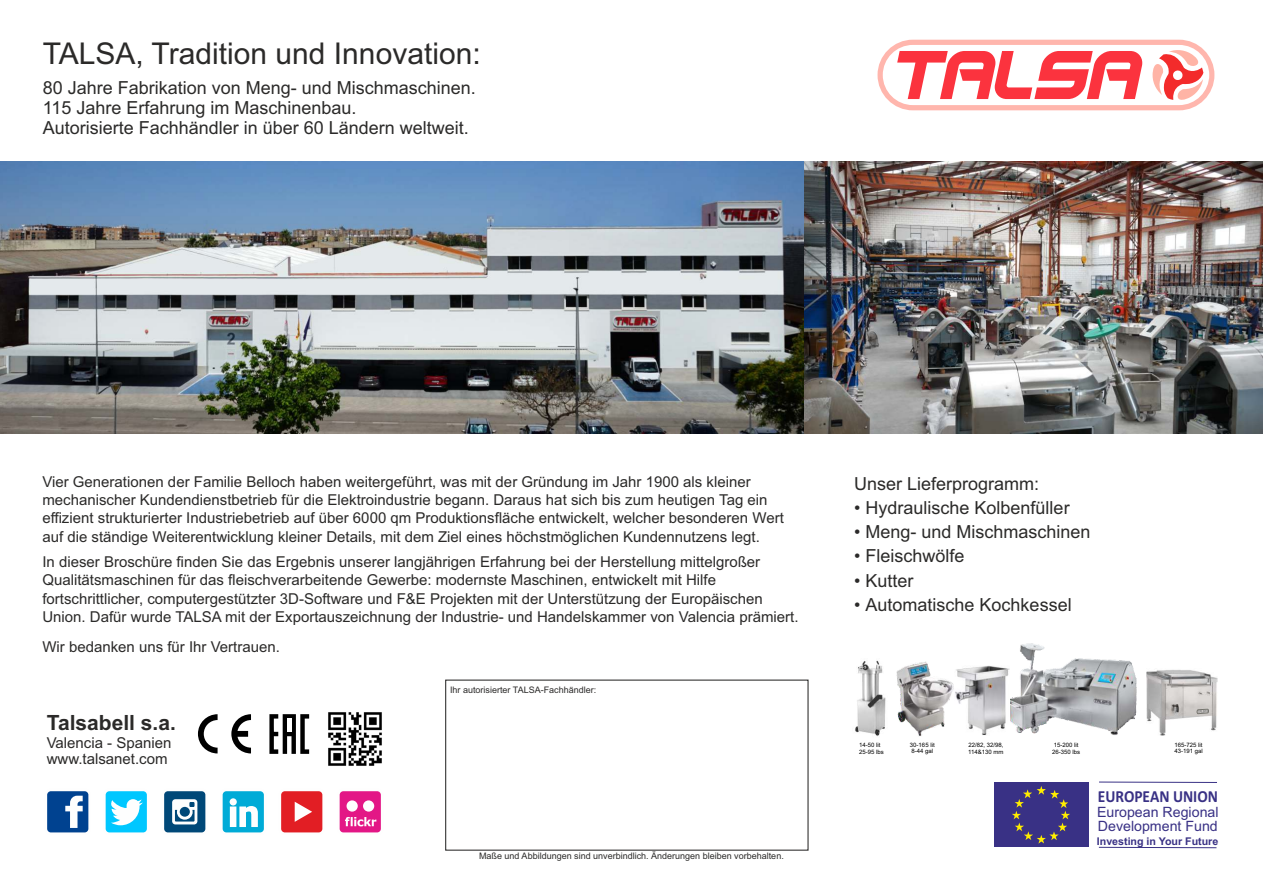
<style>
.page{position:relative;width:1263px;height:893px;background:#fff}
.page>*{position:absolute;margin:0;border:0;box-sizing:border-box;transform-origin:0 0}
.t1{font:30px "Arial";color:#2b2a29}
.t2{font:700 21px "Arial";color:#2b2a29}
.t3{font:18px/20.1px "Arial";color:#2b2a29}
.t4{font:700 16.95px "Calibri";color:#393185;scale:.91 1}
.t5{font:15px/18.5px "Arial";color:#2b2a29}
.t6{font:14.25px/13.8px "Arial";color:#393185}
.t7{font:700 10.65px "Arial";color:#393185}
.t8{font:9px "Arial";color:#2b2a29}
.t9{font:6px/6.8px "Arial";color:#000}
</style>
<div class="page">
<div style="left:994px;top:782px;width:94px;height:65px;background:#393185"></div>
<svg style="left:1012px;top:786px;width:58px;height:58px"></svg>
<hr style="left:1099px;top:782px;width:118px;height:1px;background:#393185">
<hr style="left:1099px;top:847px;width:117px;height:1px;background:#393185">
<div style="left:877px;top:40px;width:337px;height:70px;border:5px solid #ffb6ad;border-radius:33px"></div>
<svg style="left:897px;top:51px;width:245px;height:48px"></svg>
<svg style="left:1152px;top:49px;width:51px;height:52px"></svg>
<img style="left:328px;top:712px;width:54px;height:54px">
<svg style="left:198px;top:714px;width:20px;height:39px"></svg>
<svg style="left:231px;top:714px;width:20px;height:39px"></svg>
<svg style="left:47px;top:791px;width:334px;height:42px"></svg>
<svg style="left:269px;top:714px;width:40px;height:40px"></svg>
<hr style="left:287px;top:719px;width:4px;height:13px;background:#fff">
<img style="left:0;top:162px;width:1262px;height:272px">
<img style="left:1146px;top:670px;width:72px;height:66px">
<svg style="left:1197px;top:709px;width:12px;height:5px"></svg>
<img style="left:1010px;top:643px;width:127px;height:92px">
<img style="left:955px;top:665px;width:55px;height:70px">
<img style="left:896px;top:661px;width:58px;height:75px">
<img style="left:855px;top:660px;width:31px;height:77px">
<h1 class="t1" style="left:43px;top:42px;width:440px">TALSA, Tradition und Innovation:</h1>
<p class="t3" style="left:43px;top:79px;width:435px">80 Jahre Fabrikation von Meng- und Mischmaschinen.<br>115 Jahre Erfahrung im Maschinenbau.<br>Autorisierte Fachhändler in über 60 Ländern weltweit.</p>
<p class="t5" style="left:42px;top:473px;width:743px">Vier Generationen der Familie Belloch haben weitergeführt, was mit der Gründung im Jahr 1900 als kleiner mechanischer Kundendienstbetrieb für die Elektroindustrie begann. Daraus hat sich bis zum heutigen Tag ein effizient strukturierter Industriebetrieb auf über 6000 qm Produktionsfläche entwickelt, welcher besonderen Wert auf die ständige Weiterentwicklung kleiner Details, mit dem Ziel eines höchstmöglichen Kundennutzens legt.</p>
<p class="t5" style="left:42px;top:554px;width:758px">In dieser Broschüre finden Sie das Ergebnis unserer langjährigen Erfahrung bei der Herstellung mittelgroßer Qualitätsmaschinen für das fleischverarbeitende Gewerbe: modernste Maschinen, entwickelt mit Hilfe fortschrittlicher, computergestützter 3D-Software und F&amp;E Projekten mit der Unterstützung der Europäischen Union. Dafür wurde TALSA mit der Exportauszeichnung der Industrie- und Handelskammer von Valencia prämiert.</p>
<p class="t5" style="left:42px;top:639px;width:239px">Wir bedanken uns für Ihr Vertrauen.</p>
<h2 class="t2" style="left:47px;top:714px;width:131px">Talsabell s.a.</h2>
<p class="t5" style="left:47px;top:735px;width:126px;line-height:16.8px">Valencia - Spanien www.talsanet.com</p>
<p class="t8" style="left:450px;top:686px;width:148px">Ihr autorisierter TALSA-Fachhändler:</p>
<p class="t8" style="left:479px;top:853px;width:306px">Maße und Abbildungen sind unverbindlich. Änderungen bleiben vorbehalten.</p>
<p class="t3" style="left:854px;top:475px;width:187px">Unser Lieferprogramm:</p>
<p class="t3" style="left:854px;top:499px;width:217px">• Hydraulische Kolbenfüller</p>
<p class="t3" style="left:854px;top:524px;width:238px">• Meng- und Mischmaschinen</p>
<p class="t3" style="left:854px;top:548px;width:112px">• Fleischwölfe</p>
<p class="t3" style="left:854px;top:572px;width:61px">• Kutter</p>
<p class="t3" style="left:854px;top:596px;width:219px">• Automatische Kochkessel</p>
<p class="t9" style="left:859px;top:742px;width:26px">14-50 lit<br>25-95 lbs</p>
<p class="t9" style="left:910px;top:742px;width:26px">30-165 lit<br>8-44 gal</p>
<p class="t9" style="left:1174px;top:742px;width:30px">165-725 lit<br>43-191 gal</p>
<p class="t9" style="left:968px;top:742px;width:37px">22/82, 32/98,<br>114&amp;130 mm</p>
<p class="t9" style="left:1052px;top:742px;width:30px">15-200 lit<br>26-350 lbs</p>
<p class="t4" style="left:1098px;top:789px;width:133px">EUROPEAN UNION</p>
<p class="t6" style="left:1097px;top:807px;width:123px">European Regional<br>Development Fund</p>
<p class="t7" style="left:1097px;top:837px;width:123px">Investing in Your Future</p>
</div>
